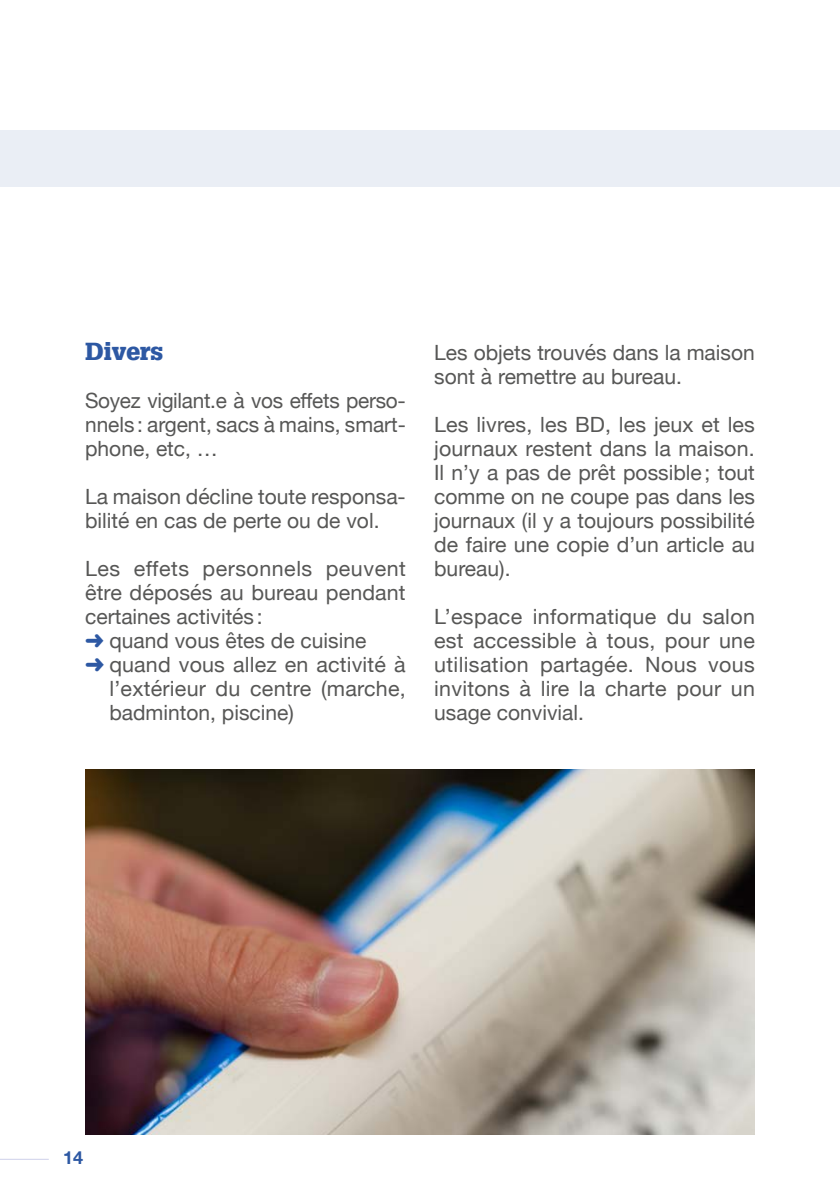
<style>
.page{position:relative;width:840px;height:1191px;background:#fff}
.page>*{position:absolute;margin:0;border:0;box-sizing:border-box;transform-origin:0 0}
.t1{font:900 24px "Glypha LT";color:#2d58a3}
.t2{font:21px/24px "Helvetica Neue";color:#575756;text-align:justify}
.t3{font:21px "Helvetica Neue";letter-spacing:.025em;color:#575756}
.t4{font:700 18px "Helvetica Neue";color:#2d58a3}
.s1{color:#2d58a3}
</style>
<div class="page">
<hr style="left:0;top:1158px;width:49px;height:1px;background:#ced1ea">
<div style="left:0;top:130px;width:839px;height:57px;background:#eaeef5"></div>
<img style="left:85px;top:770px;width:669px;height:364px">
<p class="t1" style="left:85px;top:337px;width:80px">Divers</p>
<p class="t2" style="left:85px;top:390px;width:322px">Soyez vigilant.e à vos effets perso&shy;nnels: argent, sacs à mains, smart&shy;phone, etc, …</p>
<p class="t2" style="left:85px;top:486px;width:322px">La maison décline toute responsa&shy;bilité en cas de perte ou de vol.</p>
<p class="t3" style="left:85px;top:553px;width:322px">Les effets personnels peuvent</p>
<p class="t2" style="left:85px;top:582px;width:322px">être déposés au bureau pendant</p>
<p class="t2" style="left:85px;top:606px;width:179px">certaines activités:</p>
<p class="t2" style="left:85px;top:630px;width:282px"><span class="s1">➜</span> quand vous êtes de cuisine</p>
<p class="t2" style="left:85px;top:654px;width:322px"><span class="s1">➜</span> quand vous allez en activité à</p>
<p class="t2" style="left:109px;top:678px;width:298px">l’extérieur du centre (marche,</p>
<p class="t2" style="left:109px;top:702px;width:186px">badminton, piscine)</p>
<p class="t2" style="left:434px;top:342px;width:322px">Les objets trouvés dans la maison sont à remettre au bureau.</p>
<p class="t2" style="left:434px;top:414px;width:322px">Les livres, les BD, les jeux et les journaux restent dans la maison.<br>Il n’y a pas de prêt possible; tout comme on ne coupe pas dans les journaux (il y a toujours possibilité de faire une copie d’un article au bureau).</p>
<p class="t2" style="left:434px;top:606px;width:322px">L’espace informatique du salon est accessible à tous, pour une utilisation partagée. Nous vous invitons à lire la charte pour un usage convivial.</p>
<p class="t4" style="left:63px;top:1144px;width:22px">14</p>
</div>
